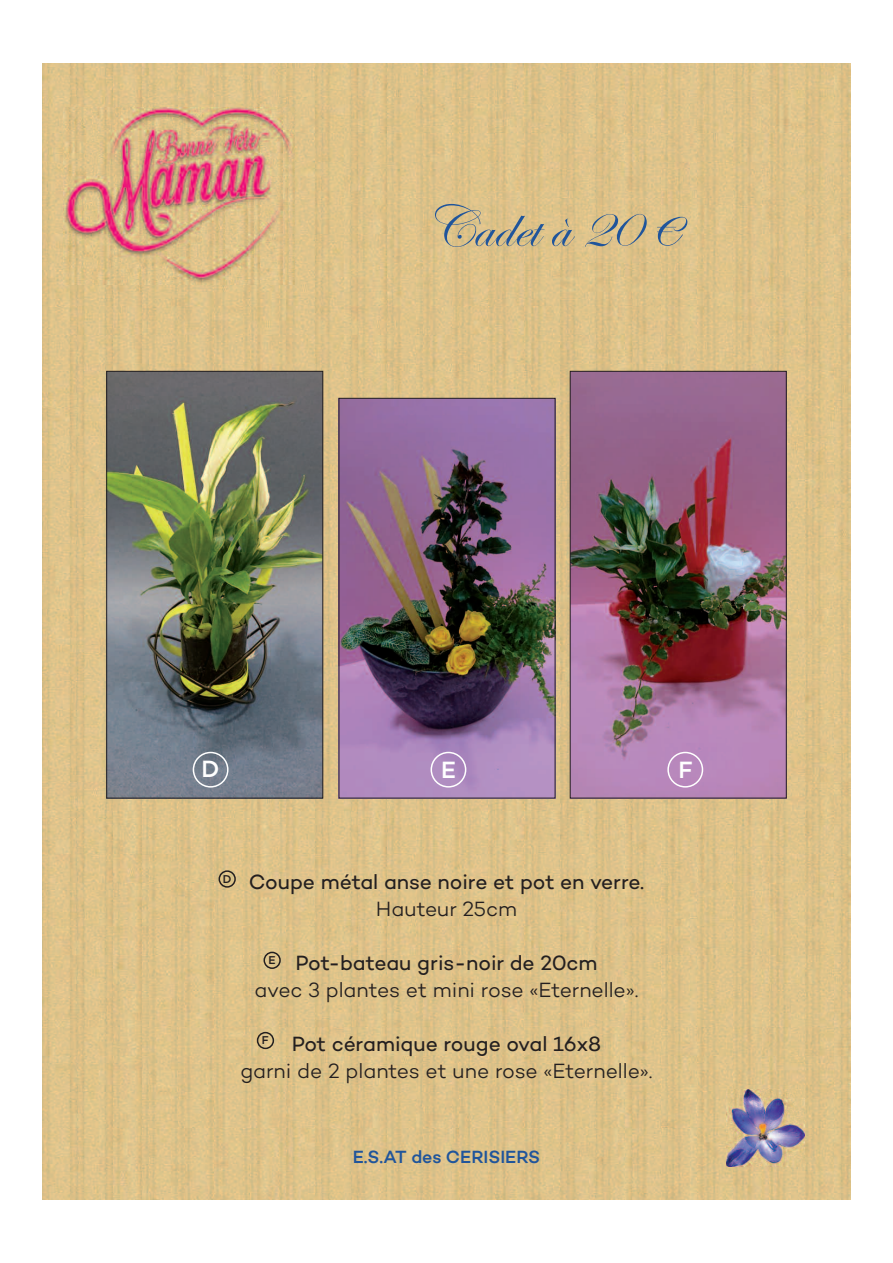
<style>
.page{position:relative;width:893px;height:1263px;background:#fff}
.page>*{position:absolute;margin:0;border:0;box-sizing:border-box;transform-origin:0 0}
.t1{font:60px "Edwardian Script ITC";color:#20559b}
.t2{font:500 24px "Campton";color:#fff}
.t3{font:21px "Campton";letter-spacing:-.005em;color:#231f20}
.t4{font:300 21px "Campton";letter-spacing:-.005em;color:#231f20}
.t5{font:500 18px "Campton";letter-spacing:-.005em;color:#20559b}
.t6{font:500 11.55px "Campton";color:#231f20}
</style>
<div class="page">
<img style="left:43px;top:64px;width:807px;height:1135px">
<img style="left:108px;top:373px;width:213px;height:423px">
<div style="left:106px;top:371px;width:217px;height:427px;border:1px solid #231f20"></div>
<img style="left:341px;top:400px;width:212px;height:396px">
<img style="left:572px;top:373px;width:213px;height:423px">
<div style="left:570px;top:371px;width:217px;height:427px;border:1px solid #231f20"></div>
<svg style="left:193px;top:752px;width:36px;height:36px"></svg>
<svg style="left:431px;top:752px;width:35px;height:36px"></svg>
<svg style="left:667px;top:752px;width:36px;height:36px"></svg>
<img style="left:64px;top:107px;width:231px;height:177px">
<svg style="left:219px;top:870px;width:17px;height:18px"></svg>
<svg style="left:263px;top:952px;width:18px;height:17px"></svg>
<svg style="left:257px;top:1032px;width:17px;height:17px"></svg>
<img style="left:727px;top:1090px;width:77px;height:76px">
<h1 class="t1" style="left:424px;top:194px;width:254px">Cadet à 20 €</h1>
<p class="t2" style="left:201px;top:761px;width:19px">D</p>
<p class="t2" style="left:441px;top:761px;width:16px">E</p>
<p class="t2" style="left:678px;top:761px;width:16px">F</p>
<p class="t6" style="left:223px;top:875px;width:10px">D</p>
<p class="t3" style="left:249px;top:874px;width:397px">Coupe métal anse noire et pot en verre.</p>
<p class="t4" style="left:376px;top:901px;width:143px">Hauteur 25cm</p>
<p class="t3" style="left:295px;top:955px;width:304px">Pot-bateau gris-noir de 20cm</p>
<p class="t4" style="left:254px;top:982px;width:386px">avec 3 plantes et mini rose «Eternelle».</p>
<p class="t3" style="left:292px;top:1036px;width:311px">Pot céramique rouge oval 16x8</p>
<p class="t4" style="left:240px;top:1063px;width:414px">garni de 2 plantes et une rose «Eternelle».</p>
<p class="t6" style="left:268px;top:956px;width:9px">E</p>
<p class="t6" style="left:262px;top:1036px;width:8px">F</p>
<p class="t5" style="left:353px;top:1150px;width:189px">E.S.AT des CERISIERS</p>
</div>
